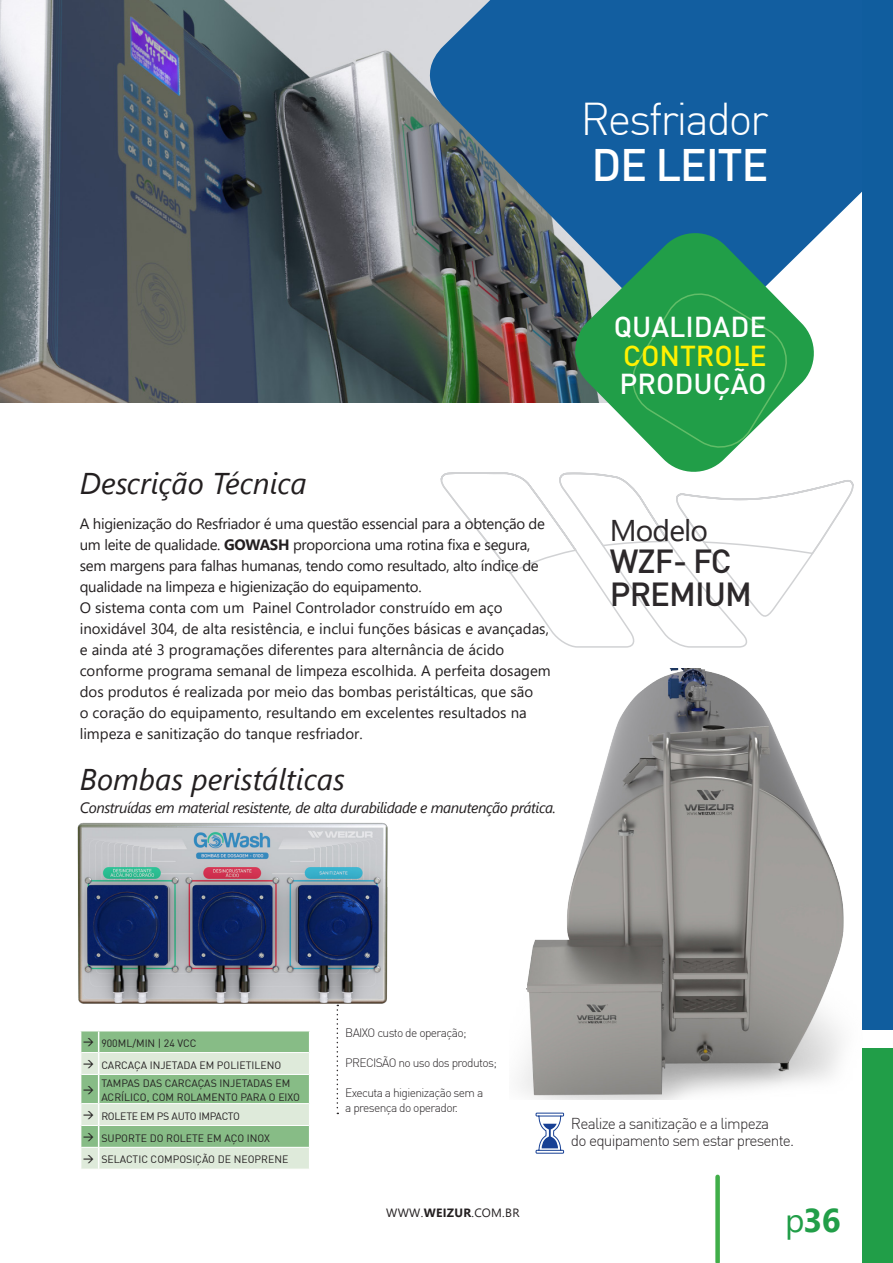
<style>
.page{position:relative;width:893px;height:1263px;background:#fff}
.page>*{position:absolute;margin:0;border:0;box-sizing:border-box;transform-origin:0 0}
.t1{font:300 45px "DIN";letter-spacing:-.05em;color:#fff}
.t2{font:500 45px "DIN";letter-spacing:-.03em;color:#fff}
.t3{font:500 33px "DIN";letter-spacing:-.03em;color:#2c282a}
.t4{font:700 33px "Segoe UI";color:#219e48}
.t5{font:italic 30px "Segoe UI";color:#231f20}
.t6{font:30px "Segoe UI";letter-spacing:-.03em;color:#2c282a}
.t7{font:500 28.5px "DIN";color:#fff}
.t8{font:500 28.5px "DIN";color:#fff101}
.t9{font:300 15.45px "DIN";letter-spacing:-.05em;color:#2c282a}
.t10{font:15px/21px "Segoe UI";color:#231f20}
.t11{font:15px/21px "Segoe UI";letter-spacing:-.02em;color:#231f20}
.t12{font:italic 15px "Segoe UI";letter-spacing:-.03em;color:#231f20}
.t13{font:300 12px "DIN";letter-spacing:-.05em;color:#2c282a}
.t14{font:12px "Segoe UI";letter-spacing:.025em;color:#231f20}
.t15{font:10.5px "DIN";color:#231f20}
.t16{font:10.5px "DIN";letter-spacing:-.025em;color:#231f20}
.t17{font:500 10.5px "DIN";color:#231f20}
.s1{font-weight:700}
.s2{font-weight:400}
</style>
<div class="page">
<svg style="left:440px;top:472px;width:414px;height:176px"></svg>
<img style="left:1px;top:0;width:570px;height:402px">
<svg style="left:413px;top:0;width:450px;height:359px;background:#356a95"></svg>
<svg style="left:571px;top:229px;width:247px;height:247px"></svg>
<svg style="left:628px;top:289px;width:163px;height:163px;background:#36a759"></svg>
<div style="left:715px;top:1177px;width:5px;height:85px;background:#40ae49"></div>
<div style="left:863px;top:0;width:30px;height:1029px;background:#105d9e"></div>
<div style="left:863px;top:1049px;width:30px;height:214px;background:#219e48"></div>
<img style="left:77px;top:822px;width:311px;height:189px">
<svg style="left:80px;top:1031px;width:230px;height:138px;background:#b4d4b2"></svg>
<svg style="left:337px;top:1005px;width:1px;height:109px"></svg>
<img style="left:519px;top:668px;width:344px;height:431px">
<svg style="left:535px;top:1112px;width:29px;height:42px"></svg>
<p class="t1" style="left:580px;top:91px;width:190px">Resfriador</p>
<p class="t2" style="left:592px;top:136px;width:178px">DE LEITE</p>
<p class="t5" style="left:80px;top:455px;width:229px">Descrição Técnica</p>
<p class="t11" style="left:80px;top:511px;width:467px">A higienização do Resfriador é uma questão essencial para a obtenção de um leite de qualidade. <span class="s1">GOWASH</span> proporciona uma rotina fixa e segura, sem margens para falhas humanas, tendo como resultado, alto índice de qualidade na limpeza e higienização do equipamento.</p>
<p class="t10" style="left:80px;top:595px;width:473px">O sistema conta com um Painel Controlador construído em aço inoxidável 304, de alta resistência, e inclui funções básicas e avançadas, e ainda até 3 programações diferentes para alternância de ácido conforme programa semanal de limpeza escolhida. A perfeita dosagem dos produtos é realizada por meio das bombas peristálticas, que são<br>o coração do equipamento, resultando em excelentes resultados na limpeza e sanitização do tanque resfriador.</p>
<p class="t5" style="left:80px;top:751px;width:267px">Bombas peristálticas</p>
<p class="t12" style="left:80px;top:793px;width:478px">Construídas em material resistente, de alta durabilidade e manutenção prática.</p>
<p class="t7" style="left:614px;top:309px;width:154px">QUALIDADE</p>
<p class="t8" style="left:623px;top:337px;width:145px">CONTROLE</p>
<p class="t7" style="left:619px;top:366px;width:149px">PRODUÇÃO</p>
<p class="t6" style="left:610px;top:502px;width:100px">Modelo</p>
<p class="t3" style="left:610px;top:540px;width:123px">WZF- FC</p>
<p class="t3" style="left:610px;top:573px;width:143px">PREMIUM</p>
<p class="t17" style="left:83px;top:1035px;width:12px">&gt;</p>
<p class="t15" style="left:101px;top:1036px;width:97px">900ML/MIN | 24 VCC</p>
<p class="t17" style="left:83px;top:1057px;width:12px">&gt;</p>
<p class="t15" style="left:101px;top:1058px;width:181px">CARCAÇA INJETADA EM POLIETILENO</p>
<p class="t17" style="left:83px;top:1082px;width:12px">&gt;</p>
<p class="t15" style="left:101px;top:1077px;width:190px">TAMPAS DAS CARCAÇAS INJETADAS EM</p>
<p class="t15" style="left:101px;top:1090px;width:200px">ACRÍLICO, COM ROLAMENTO PARA O EIXO</p>
<p class="t17" style="left:83px;top:1108px;width:12px">&gt;</p>
<p class="t16" style="left:101px;top:1109px;width:140px">ROLETE EM PS AUTO IMPACTO</p>
<p class="t17" style="left:83px;top:1129px;width:12px">&gt;</p>
<p class="t15" style="left:101px;top:1131px;width:170px">SUPORTE DO ROLETE EM AÇO INOX</p>
<p class="t17" style="left:83px;top:1151px;width:12px">&gt;</p>
<p class="t15" style="left:101px;top:1153px;width:188px">SELACTIC COMPOSIÇÃO DE NEOPRENE</p>
<p class="t13" style="left:345px;top:1025px;width:123px">BAIXO custo de operação;</p>
<p class="t13" style="left:345px;top:1055px;width:153px">PRECISÃO no uso dos produtos;</p>
<p class="t13" style="left:345px;top:1085px;width:140px">Executa a higienização sem a</p>
<p class="t13" style="left:345px;top:1100px;width:114px">a presença do operador.</p>
<p class="t9" style="left:571px;top:1114px;width:200px">Realize a sanitização e a limpeza</p>
<p class="t9" style="left:571px;top:1131px;width:225px">do equipamento sem estar presente.</p>
<p class="t14" style="left:386px;top:1201px;width:135px">WWW.<span class="s1">WEIZUR</span>.COM.BR</p>
<p class="t4" style="left:785px;top:1190px;width:57px"><span class="s2">p</span>36</p>
</div>
